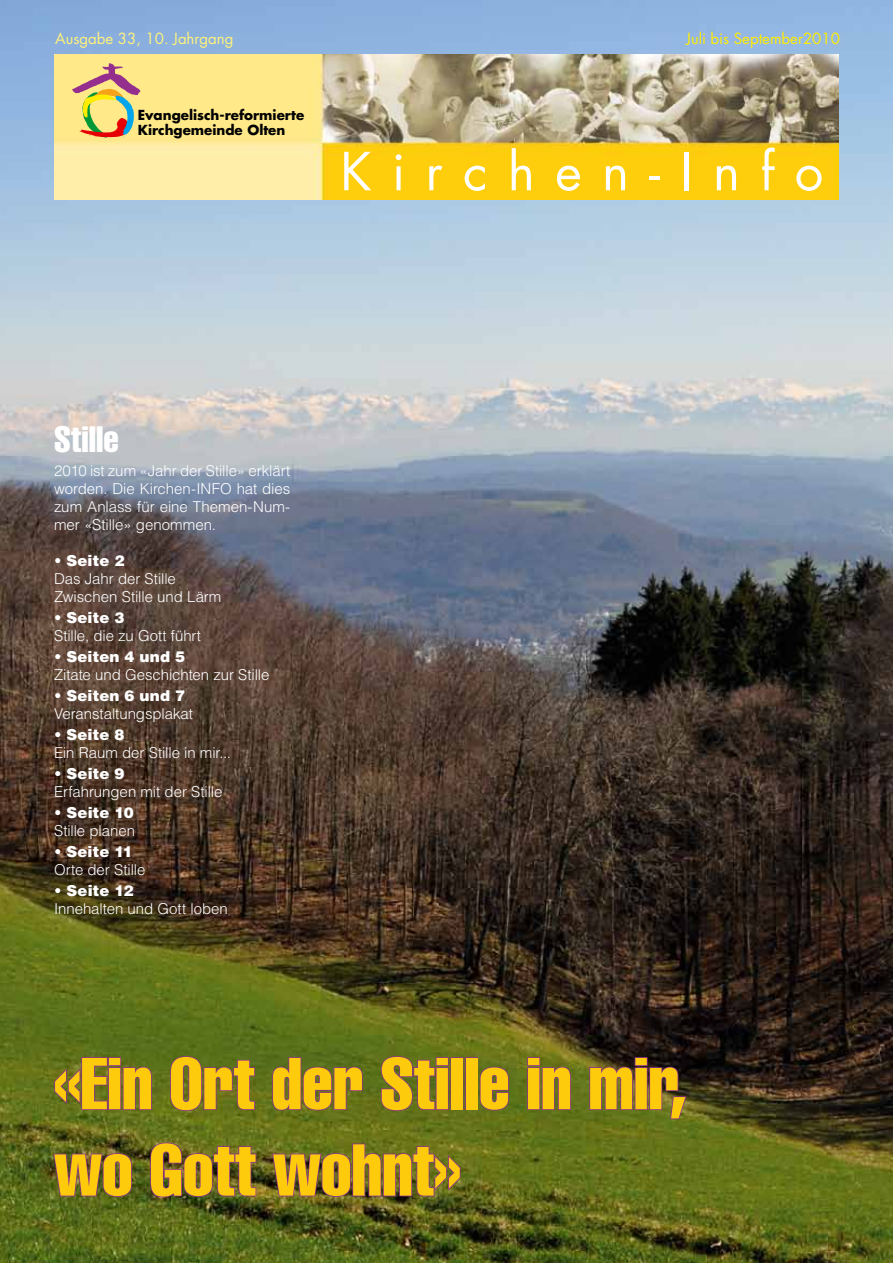
<style>
.page{position:relative;width:893px;height:1263px;background:#fff}
.page>*{position:absolute;margin:0;border:0;box-sizing:border-box;transform-origin:0 0}
.t1{font:extra-condensed 72px/86.4px "Helvetica";color:#fdcb0b}
.t2{font:51px "Futura";letter-spacing:.4em;color:#fff}
.t3{font:extra-condensed 36px "Helvetica";color:#fff}
.t4{font:300 15px/18px "Helvetica";letter-spacing:-.005em;color:#fff}
.t5{font:15px "Futura";color:#fff37a}
.t6{font:15px "Futura";color:#ffed00}
.t7{font:700 13.5px/15.3px "Futura";color:#000}
.s1{font-weight:900}
</style>
<div class="page">
<img style="left:0;top:0;width:893px;height:1263px">
<img style="left:54px;top:54px;width:785px;height:145px">
<svg style="left:72px;top:63px;width:70px;height:76px;background:#dbbe7c"></svg>
<svg style="left:54px;top:1056px;width:99px;height:55px;background:#6e6530"></svg>
<svg style="left:169px;top:1055px;width:87px;height:57px;background:#69672c"></svg>
<svg style="left:272px;top:1056px;width:91px;height:55px;background:#67652e"></svg>
<svg style="left:380px;top:1055px;width:69px;height:57px;background:#696330"></svg>
<div style="left:450px;top:1057px;width:13px;height:53px;border:2px solid #942f8e"></div>
<div style="left:465px;top:1057px;width:13px;height:53px;border:2px solid #942f8e"></div>
<svg style="left:479px;top:1066px;width:31px;height:45px"></svg>
<svg style="left:526px;top:1056px;width:46px;height:55px;background:#6f6631"></svg>
<img style="left:589px;top:1056px;width:98px;height:64px">
<img style="left:53px;top:1152px;width:80px;height:45px">
<img style="left:149px;top:1142px;width:108px;height:56px">
<img style="left:271px;top:1143px;width:190px;height:54px">
<p class="t5" style="left:55px;top:29px;width:180px">Ausgabe 33, 10. Jahrgang</p>
<p class="t6" style="left:686px;top:29px;width:155px">Juli bis September2010</p>
<p class="t7" style="left:138px;top:107px;width:168px">Evangelisch-reformierte<br>Kirchgemeinde Olten</p>
<p class="t2" style="left:340px;top:139px;width:484px">Kirchen-Info</p>
<p class="t3" style="left:54px;top:416px;width:66px">Stille</p>
<p class="t4" style="left:54px;top:461px;width:238px;text-align:justify">2010 ist zum «Jahr der Stille» erklärt worden. Die Kirchen-INFO hat dies zum Anlass für eine Themen-Num&shy;mer «Stille» genommen.</p>
<p class="t4" style="left:54px;top:551px;width:169px"><span class="s1">• Seite 2<br></span>Das Jahr der Stille<br>Zwischen Stille und Lärm</p>
<p class="t4" style="left:54px;top:608px;width:149px"><span class="s1">• Seite 3<br></span>Stille, die zu Gott führt</p>
<p class="t4" style="left:54px;top:647px;width:217px"><span class="s1">• Seiten 4 und 5<br></span>Zitate und Geschichten zur Stille</p>
<p class="t4" style="left:54px;top:686px;width:140px"><span class="s1">• Seiten 6 und 7<br></span>Veranstaltungsplakat</p>
<p class="t4" style="left:54px;top:725px;width:179px"><span class="s1">• Seite 8<br></span>Ein Raum der Stille in mir...</p>
<p class="t4" style="left:54px;top:764px;width:170px"><span class="s1">• Seite 9<br></span>Erfahrungen mit der Stille</p>
<p class="t4" style="left:54px;top:803px;width:83px"><span class="s1">• Seite 10<br></span>Stille planen</p>
<p class="t4" style="left:54px;top:842px;width:93px"><span class="s1">• Seite 11<br></span>Orte der Stille</p>
<p class="t4" style="left:54px;top:881px;width:175px"><span class="s1">• Seite 12<br></span>Innehalten und Gott loben</p>
<p class="t1" style="left:54px;top:1039px;width:634px">«Ein Ort der Stille in mir, wo Gott wohnt»</p>
</div>
